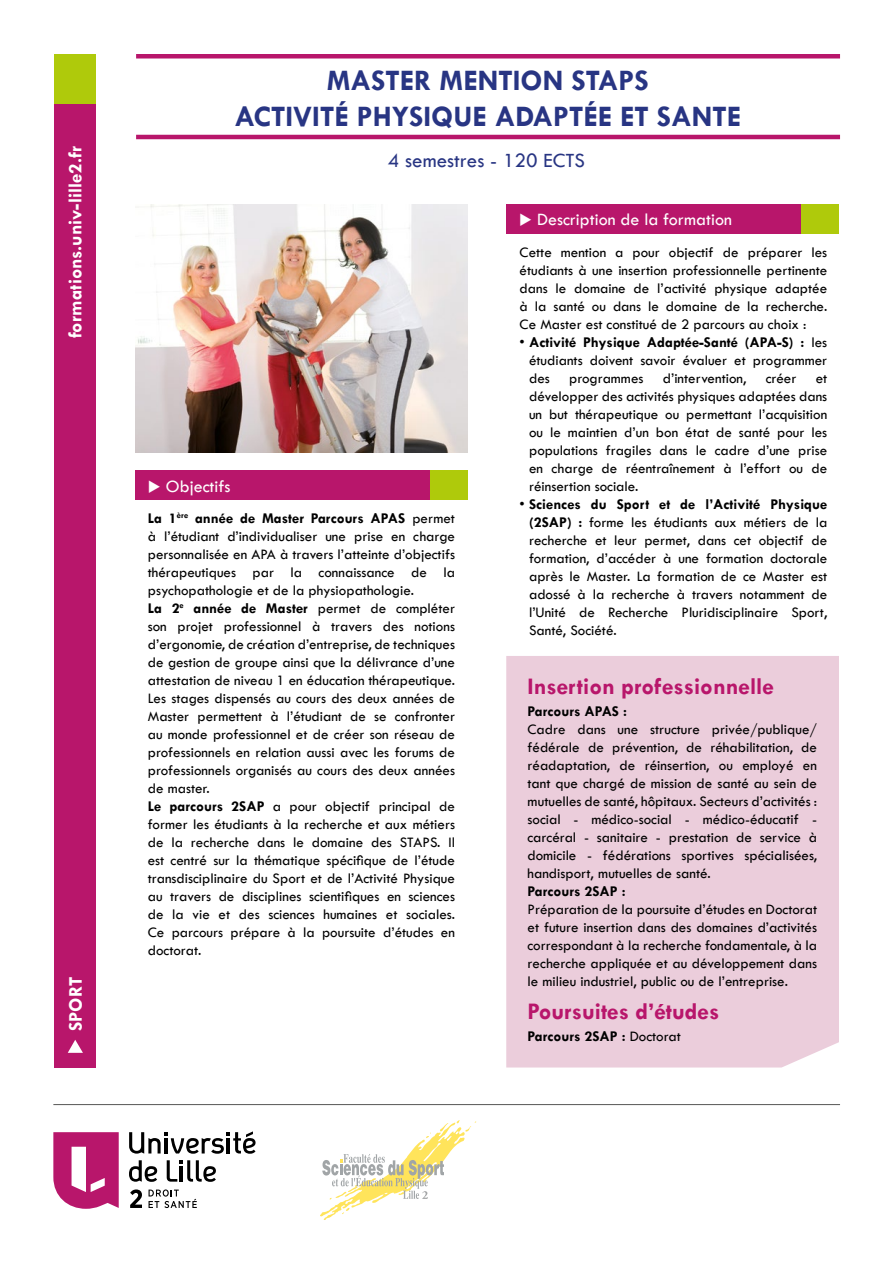
<style>
.page{position:relative;width:893px;height:1263px;background:#fff}
.page>*{position:absolute;margin:0;border:0;box-sizing:border-box;transform-origin:0 0}
.t1{font:700 30px/36px "Tw Cen";color:#283583;text-align:center}
.t2{font:700 24px "Tw Cen";color:#b8166b}
.t3{font:21px "Tw Cen";color:#283583}
.t4{font:700 19.5px "Tw Cen";color:#fff}
.t5{font:18px "Tw Cen";color:#fff}
.t6{font:15px/18px "Tw Cen";color:#000;text-align:justify}
.t7{font:700 15px "Tw Cen";color:#000}
.s1{font-weight:700}
.s2{font-weight:400}
</style>
<div class="page">
<img style="left:135px;top:205px;width:333px;height:248px">
<hr style="left:136px;top:135px;width:704px;height:4px;background:#b8166b">
<div style="left:136px;top:54px;width:704px;height:5px;background:#b8166b"></div>
<div style="left:54px;top:55px;width:42px;height:49px;background:#afca0b"></div>
<div style="left:54px;top:104px;width:42px;height:963px;background:#b8166b"></div>
<svg style="left:68px;top:1040px;width:15px;height:13px"></svg>
<div style="left:506px;top:656px;width:333px;height:411px;background:#ebcddb"></div>
<div style="left:800px;top:205px;width:39px;height:29px;background:#afca0b"></div>
<div style="left:506px;top:205px;width:294px;height:29px;background:#b8166b"></div>
<div style="left:429px;top:471px;width:39px;height:29px;background:#afca0b"></div>
<div style="left:135px;top:471px;width:294px;height:29px;background:#b8166b"></div>
<hr style="left:53px;top:1104px;width:787px;height:1px;background:#575756">
<svg style="left:149px;top:1189px;width:48px;height:19px"></svg>
<svg style="left:130px;top:1189px;width:12px;height:19px"></svg>
<svg style="left:53px;top:1132px;width:66px;height:77px"></svg>
<svg style="left:129px;top:1160px;width:28px;height:22px"></svg>
<svg style="left:167px;top:1160px;width:49px;height:22px"></svg>
<svg style="left:129px;top:1131px;width:127px;height:23px"></svg>
<svg style="left:320px;top:1120px;width:156px;height:100px"></svg>
<h3 class="t4" style="left:64px;top:338px;width:194px;rotate:-90deg">formations.univ-lille2.fr</h3>
<h3 class="t4" style="left:64px;top:1031px;width:56px;rotate:-90deg">SPORT</h3>
<h1 class="t1" style="left:234px;top:62px;width:508px">MASTER MENTION STAPS<br>ACTIVITÉ PHYSIQUE ADAPTÉE ET SANTE</h1>
<h3 class="t3" style="left:388px;top:148px;width:199px">4 semestres - 120 ECTS</h3>
<p class="t5" style="left:148px;top:475px;width:84px">◆ Objectifs</p>
<p class="t6" style="left:148px;top:509px;width:309px;text-align:left"><span class="s1">La 1</span><sup>ère</sup> <span class="s1">année de Master Parcours APAS</span> permet à l’étudiant d’individualiser une prise en charge personnalisée en APA à travers l’atteinte d’objectifs thérapeutiques par la connaissance de la psychopathologie et de la physiopathologie.<br><span class="s1">La 2</span><sup>e</sup> <span class="s1">année de Master</span> permet de compléter son projet professionnel à travers des notions d’ergonomie, de création d’entreprise, de techniques de gestion de groupe ainsi que la délivrance d’une attestation de niveau 1 en éducation thérapeutique.<br>Les stages dispensés au cours des deux années de Master permettent à l’étudiant de se confronter au monde professionnel et de créer son réseau de professionnels en relation aussi avec les forums de professionnels organisés au cours des deux années de master.<br><span class="s1">Le parcours 2SAP</span> a pour objectif principal de former les étudiants à la recherche et aux métiers de la recherche dans le domaine des STAPS. Il est centré sur la thématique spécifique de l’étude transdisciplinaire du Sport et de l’Activité Physique au travers de disciplines scientifiques en sciences de la vie et des sciences humaines et sociales.<br>Ce parcours prépare à la poursuite d’études en doctorat.</p>
<p class="t5" style="left:519px;top:209px;width:214px">◆ Description de la formation</p>
<p class="t6" style="left:520px;top:243px;width:309px">Cette mention a pour objectif de préparer les étudiants à une insertion professionnelle pertinente dans le domaine de l’activité physique adaptée à la santé ou dans le domaine de la recherche.<br>Ce Master est constitué de 2 parcours au choix :</p>
<p class="t6" style="left:529px;top:333px;width:300px;text-indent:-9px">• <span class="s1">Activité Physique Adaptée-Santé (APA-S) :</span> les étudiants doivent savoir évaluer et programmer des</p>
<p class="t6" style="left:569px;top:369px;width:76px">programmes</p>
<p class="t6" style="left:663px;top:369px;width:85px">d’intervention,</p>
<p class="t6" style="left:766px;top:369px;width:32px">créer</p>
<p class="t6" style="left:529px;top:369px;width:300px;text-indent:287px">et développer des activités physiques adaptées dans un but thérapeutique ou permettant l’acquisition ou le maintien d’un bon état de santé pour les populations fragiles dans le cadre d’une prise en charge de réentraînement à l’effort ou de réinsertion sociale.</p>
<p class="t6" style="left:529px;top:495px;width:300px;text-indent:-9px">• <span class="s1">Sciences du Sport et de l’Activité Physique (2SAP) :</span> forme les étudiants aux métiers de la recherche et leur permet, dans cet objectif de formation, d’accéder à une formation doctorale après le Master. La formation de ce Master est adossé à la recherche à travers notamment de l’Unité de Recherche Pluridisciplinaire Sport, Santé, Société.</p>
<h2 class="t2" style="left:527px;top:672px;width:248px">Insertion professionnelle</h2>
<p class="t7" style="left:527px;top:702px;width:101px">Parcours APAS :</p>
<p class="t6" style="left:527px;top:720px;width:291px">Cadre dans une structure privée/publique/ fédérale de prévention, de réhabilitation, de réadaptation, de réinsertion, ou employé en tant que chargé de mission de santé au sein de mutuelles de santé, hôpitaux. Secteurs d’activités : social - médico-social - médico-éducatif - carcéral - sanitaire - prestation de service à domicile - fédérations sportives spécialisées, handisport, mutuelles de santé.</p>
<p class="t7" style="left:527px;top:882px;width:100px">Parcours 2SAP :</p>
<p class="t6" style="left:527px;top:900px;width:291px">Préparation de la poursuite d’études en Doctorat et future insertion dans des domaines d’activités correspondant à la recherche fondamentale, à la recherche appliquée et au développement dans le milieu industriel, public ou de l’entreprise.</p>
<h2 class="t2" style="left:527px;top:997px;width:193px">Poursuites d’études</h2>
<p class="t7" style="left:527px;top:1027px;width:155px">Parcours 2SAP : <span class="s2">Doctorat</span></p>
</div>
